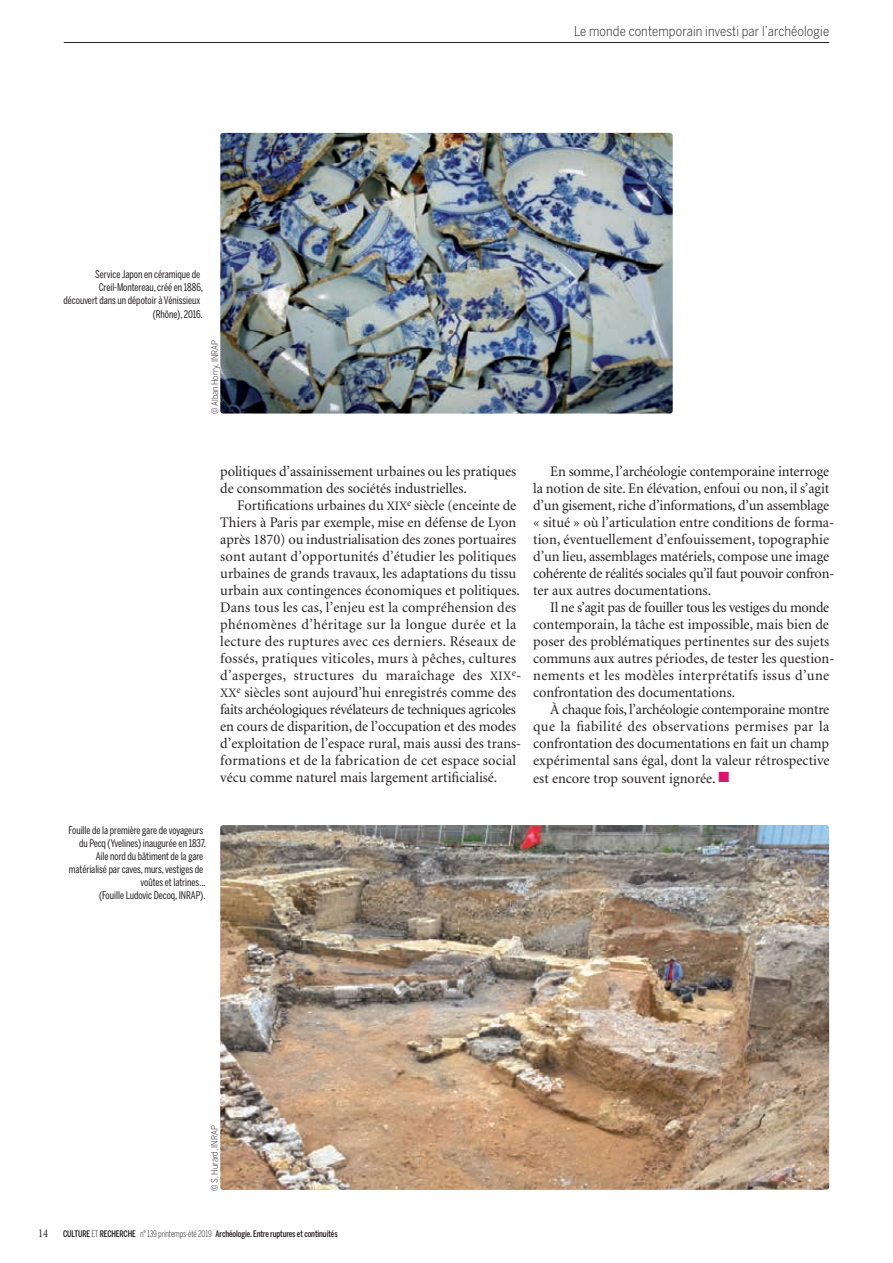
<style>
.page{position:relative;width:893px;height:1263px;background:#fff}
.page>*{position:absolute;margin:0;border:0;box-sizing:border-box;transform-origin:0 0}
.t1{font:14.7px/17px "Minion";color:#231f20}
.t2{font:300 13.5px "Benton Sans Cond";letter-spacing:.01em;color:#231f20}
.t3{font:condensed 12px "Minion";color:#231f20}
.t4{font:10.5px/13.2px "Benton Sans Comp";letter-spacing:-.005em;color:#231f20;text-align:right}
.t5{font:500 9px "Benton Sans Comp";letter-spacing:-.01em;color:#231f20}
.t6{font:300 9px "Benton Sans Cond";letter-spacing:-.005em;color:#231f20}
.s1{font-size:12.9px}
.s2{color:#d9136e}
.s3{font-weight:300}
</style>
<div class="page">
<hr style="left:64px;top:42px;width:765px;height:1px;background:#231f20">
<img style="left:220px;top:825px;width:609px;height:365px">
<img style="left:220px;top:133px;width:453px;height:281px">
<p class="t2" style="left:574px;top:26px;width:257px">Le monde contemporain investi par l’archéologie</p>
<p class="t4" style="left:64px;top:269px;width:141px">Service Japon en céramique de<br>Creil-Montereau, créé en 1886, découvert dans un dépotoir à Vénissieux (Rhône), 2016.</p>
<p class="t6" style="left:211px;top:414px;width:75px;rotate:-90deg">© Alban Horry, INRAP</p>
<p class="t1" style="left:220px;top:464px;width:297px">politiques d’assainissement urbaines ou les pratiques de consommation des sociétés industrielles.</p>
<p class="t1" style="left:220px;top:498px;width:303px;text-indent:17px">Fortifications urbaines du <span class="s1">XIX</span><sup>e</sup> siècle (enceinte de Thiers à Paris par exemple, mise en défense de Lyon après 1870) ou industrialisation des zones portuaires sont autant d’opportunités d’étudier les politiques urbaines de grands travaux, les adaptations du tissu urbain aux contingences économiques et politiques.<br>Dans tous les cas, l’enjeu est la compréhension des phénomènes d’héritage sur la longue durée et la lecture des ruptures avec ces derniers. Réseaux de fossés, pratiques viticoles, murs à pêches, cultures d’asperges, structures du maraîchage des <span class="s1">XIX</span><sup>e</sup>-<span class="s1">XX</span><sup>e</sup> siècles sont aujourd’hui enregistrés comme des faits archéologiques révélateurs de techniques agricoles en cours de disparition, de l’occupation et des modes d’exploitation de l’espace rural, mais aussi des trans&shy;formations et de la fabrication de cet espace social vécu comme naturel mais largement artificialisé.</p>
<p class="t1" style="left:533px;top:464px;width:303px;text-indent:17px">En somme, l’archéologie contemporaine interroge la notion de site. En élévation, enfoui ou non, il s’agit d’un gisement, riche d’informations, d’un assemblage « situé » où l’articulation entre conditions de forma&shy;tion, éventuellement d’enfouissement, topographie d’un lieu, assemblages matériels, compose une image cohérente de réalités sociales qu’il faut pouvoir confron&shy;ter aux autres documentations.</p>
<p class="t1" style="left:533px;top:600px;width:303px;text-indent:17px">Il ne s’agit pas de fouiller tous les vestiges du monde contemporain, la tâche est impossible, mais bien de poser des problématiques pertinentes sur des sujets communs aux autres périodes, de tester les question&shy;nements et les modèles interprétatifs issus d’une confrontation des documentations.</p>
<p class="t1" style="left:533px;top:702px;width:298px;text-align:justify;text-indent:17px">À chaque fois, l’archéologie contemporaine montre que la fiabilité des observations permises par la confrontation des documentations en fait un champ expérimental sans égal, dont la valeur rétrospective est encore trop souvent ignorée. <span class="s2">■</span></p>
<p class="t4" style="left:69px;top:824px;width:139px">Fouille de la première gare de voyageurs du Pecq (Yvelines) inaugurée en 1837.<br>Aile nord du bâtiment de la gare matérialisé par caves, murs, vestiges de voûtes et latrines...<br>(Fouille Ludovic Decoq, INRAP).</p>
<p class="t6" style="left:211px;top:1191px;width:67px;rotate:-90deg">© S. Hurard, INRAP</p>
<p class="t3" style="left:38px;top:1229px;width:11px">14</p>
<p class="t5" style="left:63px;top:1231px;width:276px">CULTURE <span class="s3">ET</span> RECHERCHE <span class="s3">n° 139 printemps-été 2019</span> Archéologie. Entre ruptures et continuités</p>
</div>
